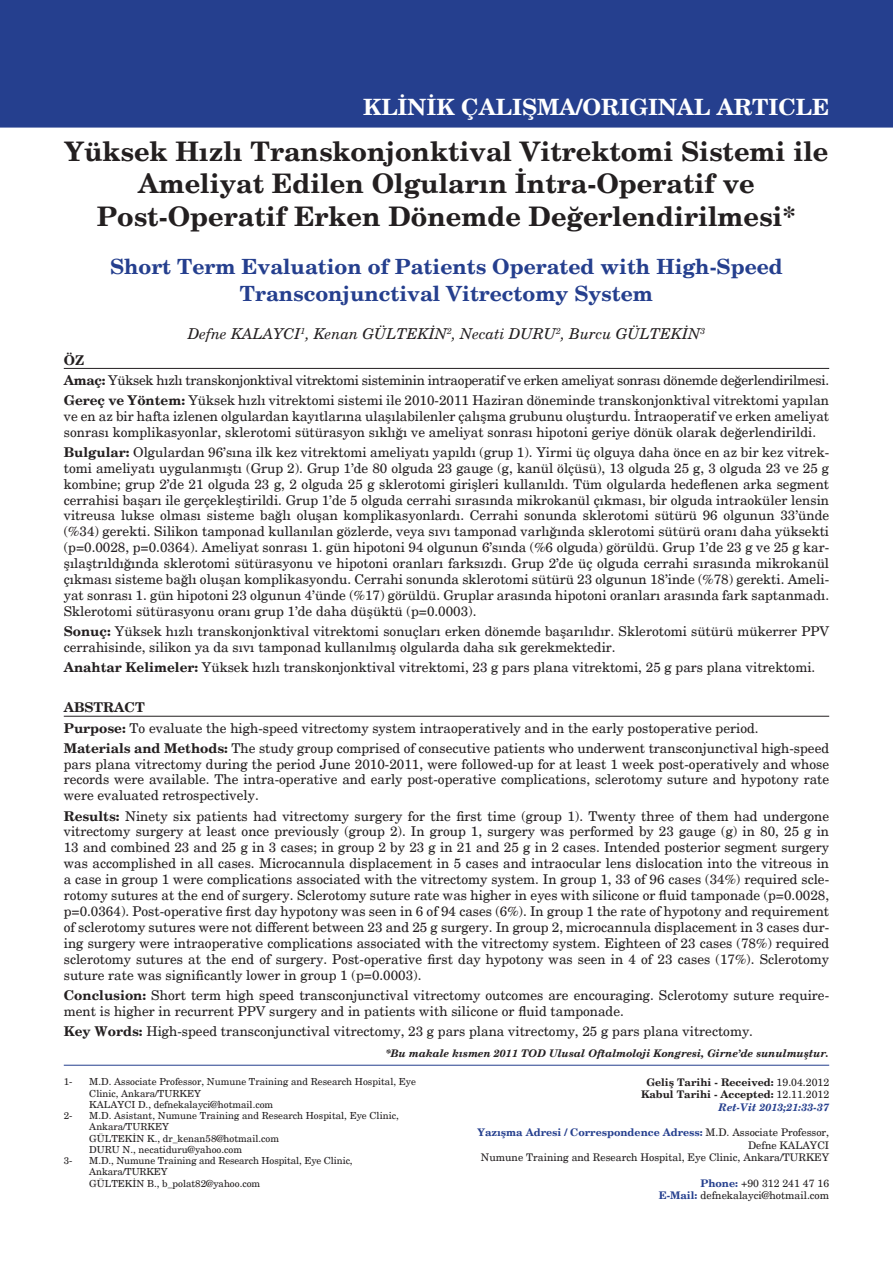
<style>
.page{position:relative;width:893px;height:1263px;background:#fff}
.page>*{position:absolute;margin:0;border:0;box-sizing:border-box;transform-origin:0 0}
.t1{font:700 27px/32.4px "New Century Schlbk";color:#231f20;text-align:center}
.t2{font:700 22.5px "New Century Schlbk";color:#fff}
.t3{font:700 21px/27px "New Century Schlbk";color:#253f8e;text-align:center}
.t4{font:italic 15px "New Century Schlbk";color:#231f20}
.t5{font:13.5px/15.9px "New Century Schlbk";color:#231f20;text-align:justify}
.t6{font:13.5px "New Century Schlbk";letter-spacing:-.02em;color:#231f20}
.t7{font:700 13.5px "New Century Schlbk";color:#231f20}
.t8{font:10.5px "New Century Schlbk";color:#231f20}
.t9{font:700 10.5px/12.6px "New Century Schlbk";color:#253f8e;text-align:right}
.t10{font:italic 700 10.5px "New Century Schlbk";color:#231f20}
.t11{font:700 10.5px "New Century Schlbk";color:#231f20}
.t12{font:italic 700 10.5px "New Century Schlbk";color:#253f8e}
.t13{font:9.75px/11.2px "New Century Schlbk";color:#231f20}
.s1{font-weight:700}
.s2{font-weight:400}
.s3{font-weight:400;color:#231f20}
.s4{font-weight:700;color:#253f8e}
</style>
<div class="page">
<div style="left:0;top:0;width:893px;height:128px;background:#253f8e"></div>
<hr style="left:64px;top:368px;width:765px;height:1px;background:#231f20">
<hr style="left:64px;top:716px;width:765px;height:1px;background:#231f20">
<hr style="left:64px;top:1065px;width:765px;height:1px;background:#253f8e">
<p class="t2" style="left:363px;top:92px;width:468px">KLİNİK ÇALIŞMA/ORIGINAL ARTICLE</p>
<p class="t1" style="left:65px;top:136px;width:765px">Yüksek Hızlı Transkonjonktival Vitrektomi Sistemi ile<br>Ameliyat Edilen Olguların İntra-Operatif ve</p>
<p class="t1" style="left:97px;top:201px;width:701px">Post-Operatif Erken Dönemde Değerlendirilmesi*</p>
<p class="t3" style="left:110px;top:254px;width:674px">Short Term Evaluation of Patients Operated with High-Speed<br>Transconjunctival Vitrectomy System</p>
<p class="t4" style="left:188px;top:325px;width:519px">Defne KALAYCI<sup>1</sup>, Kenan GÜLTEKİN<sup>2</sup>, Necati DURU<sup>2</sup>, Burcu GÜLTEKİN<sup>3</sup></p>
<p class="t7" style="left:64px;top:351px;width:22px">ÖZ</p>
<p class="t6" style="left:64px;top:372px;width:767px"><span class="s1">Amaç:</span> Yüksek hızlı transkonjonktival vitrektomi sisteminin intraoperatif ve erken ameliyat sonrası dönemde değerlendirilmesi.</p>
<p class="t5" style="left:64px;top:392px;width:767px"><span class="s1">Gereç ve Yöntem:</span> Yüksek hızlı vitrektomi sistemi ile 2010-2011 Haziran döneminde transkonjonktival vitrektomi yapılan ve en az bir hafta izlenen olgulardan kayıtlarına ulaşılabilenler çalışma grubunu oluşturdu. İntraoperatif ve erken ameliyat sonrası komplikasyonlar, sklerotomi sütürasyon sıklığı ve ameliyat sonrası hipotoni geriye dönük olarak değerlendirildi.</p>
<p class="t5" style="left:64px;top:444px;width:767px"><span class="s1">Bulgular:</span> Olgulardan 96’sına ilk kez vitrektomi ameliyatı yapıldı (grup 1). Yirmi üç olguya daha önce en az bir kez vitrek&shy;tomi ameliyatı uygulanmıştı (Grup 2). Grup 1’de 80 olguda 23 gauge (g, kanül ölçüsü), 13 olguda 25 g, 3 olguda 23 ve 25 g kombine; grup 2’de 21 olguda 23 g, 2 olguda 25 g sklerotomi girişleri kullanıldı. Tüm olgularda hedeflenen arka segment cerrahisi başarı ile gerçekleştirildi. Grup 1’de 5 olguda cerrahi sırasında mikrokanül çıkması, bir olguda intraoküler lensin vitreusa lukse olması sisteme bağlı oluşan komplikasyonlardı. Cerrahi sonunda sklerotomi sütürü 96 olgunun 33’ünde (%34) gerekti. Silikon tamponad kullanılan gözlerde, veya sıvı tamponad varlığında sklerotomi sütürü oranı daha yüksekti (p=0.0028, p=0.0364). Ameliyat sonrası 1. gün hipotoni 94 olgunun 6’sında (%6 olguda) görüldü. Grup 1’de 23 g ve 25 g kar&shy;şılaştrıldığında sklerotomi sütürasyonu ve hipotoni oranları farksızdı. Grup 2’de üç olguda cerrahi sırasında mikrokanül çıkması sisteme bağlı oluşan komplikasyondu. Cerrahi sonunda sklerotomi sütürü 23 olgunun 18’inde (%78) gerekti. Ameli&shy;yat sonrası 1. gün hipotoni 23 olgunun 4’ünde (%17) görüldü. Gruplar arasında hipotoni oranları arasında fark saptanmadı.<br>Sklerotomi sütürasyonu oranı grup 1’de daha düşüktü (p=0.0003).</p>
<p class="t5" style="left:64px;top:623px;width:767px"><span class="s1">Sonuç:</span> Yüksek hızlı transkonjonktival vitrektomi sonuçları erken dönemde başarılıdır. Sklerotomi sütürü mükerrer PPV cerrahisinde, silikon ya da sıvı tamponad kullanılmış olgularda daha sık gerekmektedir.</p>
<p class="t5" style="left:64px;top:659px;width:753px"><span class="s1">Anahtar Kelimeler:</span> Yüksek hızlı transkonjonktival vitrektomi, 23 g pars plana vitrektomi, 25 g pars plana vitrektomi.</p>
<p class="t7" style="left:64px;top:699px;width:82px">ABSTRACT</p>
<p class="t5" style="left:64px;top:720px;width:696px"><span class="s1">Purpose:</span> To evaluate the high-speed vitrectomy system intraoperatively and in the early postoperative period.</p>
<p class="t5" style="left:64px;top:740px;width:767px"><span class="s1">Materials and Methods:</span> The study group comprised of consecutive patients who underwent transconjunctival high-speed pars plana vitrectomy during the period June 2010-2011, were followed-up for at least 1 week post-operatively and whose records were available. The intra-operative and early post-operative complications, sclerotomy suture and hypotony rate were evaluated retrospectively.</p>
<p class="t5" style="left:64px;top:808px;width:767px"><span class="s1">Results:</span> Ninety six patients had vitrectomy surgery for the first time (group 1). Twenty three of them had undergone vitrectomy surgery at least once previously (group 2). In group 1, surgery was performed by 23 gauge (g) in 80, 25 g in 13 and combined 23 and 25 g in 3 cases; in group 2 by 23 g in 21 and 25 g in 2 cases. Intended posterior segment surgery was accomplished in all cases. Microcannula displacement in 5 cases and intraocular lens dislocation into the vitreous in a case in group 1 were complications associated with the vitrectomy system. In group 1, 33 of 96 cases (34%) required scle&shy;rotomy sutures at the end of surgery. Sclerotomy suture rate was higher in eyes with silicone or fluid tamponade (p=0.0028, p=0.0364). Post-operative first day hypotony was seen in 6 of 94 cases (6%). In group 1 the rate of hypotony and requirement of sclerotomy sutures were not different between 23 and 25 g surgery. In group 2, microcannula displacement in 3 cases dur&shy;ing surgery were intraoperative complications associated with the vitrectomy system. Eighteen of 23 cases (78%) required sclerotomy sutures at the end of surgery. Post-operative first day hypotony was seen in 4 of 23 cases (17%). Sclerotomy suture rate was significantly lower in group 1 (p=0.0003).</p>
<p class="t5" style="left:64px;top:987px;width:767px"><span class="s1">Conclusion:</span> Short term high speed transconjunctival vitrectomy outcomes are encouraging. Sclerotomy suture require&shy;ment is higher in recurrent PPV surgery and in patients with silicone or fluid tamponade.</p>
<p class="t5" style="left:64px;top:1023px;width:691px"><span class="s1">Key Words:</span> High-speed transconjunctival vitrectomy, 23 g pars plana vitrectomy, 25 g pars plana vitrectomy.</p>
<p class="t11" style="left:646px;top:1075px;width:184px">Geliş Tarihi - Received: <span class="s2">19.04.2012</span></p>
<p class="t11" style="left:641px;top:1088px;width:190px">Kabul Tarihi - Accepted: <span class="s2">12.11.2012</span></p>
<p class="t12" style="left:719px;top:1100px;width:112px">Ret-Vit 2013;21:33-37</p>
<p class="t9" style="left:477px;top:1126px;width:353px">Yazışma Adresi / Correspondence Adress: <span class="s3">M.D. Associate Professor,<br>Defne KALAYCI</span></p>
<p class="t8" style="left:481px;top:1151px;width:350px">Numune Training and Research Hospital, Eye Clinic, Ankara/TURKEY</p>
<p class="t8" style="left:700px;top:1176px;width:130px"><span class="s4">Phone:</span> +90 312 241 47 16</p>
<p class="t8" style="left:659px;top:1189px;width:172px"><span class="s4">E-Mail:</span> defnekalayci@hotmail.com</p>
<p class="t10" style="left:386px;top:1046px;width:445px">*Bu makale kısmen 2011 TOD Ulusal Oftalmoloji Kongresi, Girne’de sunulmuştur.</p>
<p class="t13" style="left:64px;top:1076px;width:10px">1-</p>
<p class="t13" style="left:89px;top:1076px;width:328px">M.D. Associate Professor, Numune Training and Research Hospital, Eye<br>Clinic, Ankara/TURKEY</p>
<p class="t13" style="left:89px;top:1099px;width:185px">KALAYCI D., defnekalayci@hotmail.com</p>
<p class="t13" style="left:64px;top:1110px;width:10px">2-</p>
<p class="t13" style="left:89px;top:1110px;width:311px">M.D. Asistant, Numune Training and Research Hospital, Eye Clinic,</p>
<p class="t13" style="left:89px;top:1121px;width:81px">Ankara/TURKEY</p>
<p class="t13" style="left:89px;top:1132px;width:191px">GÜLTEKİN K., dr_kenan58@hotmail.com</p>
<p class="t13" style="left:89px;top:1144px;width:154px">DURU N., necatiduru@yahoo.com</p>
<p class="t13" style="left:64px;top:1155px;width:10px">3-</p>
<p class="t13" style="left:89px;top:1155px;width:265px">M.D., Numune Training and Research Hospital, Eye Clinic,</p>
<p class="t13" style="left:89px;top:1166px;width:80px">Ankara/TURKEY</p>
<p class="t13" style="left:89px;top:1177px;width:172px">GÜLTEKİN B., b_polat82@yahoo.com</p>
</div>
